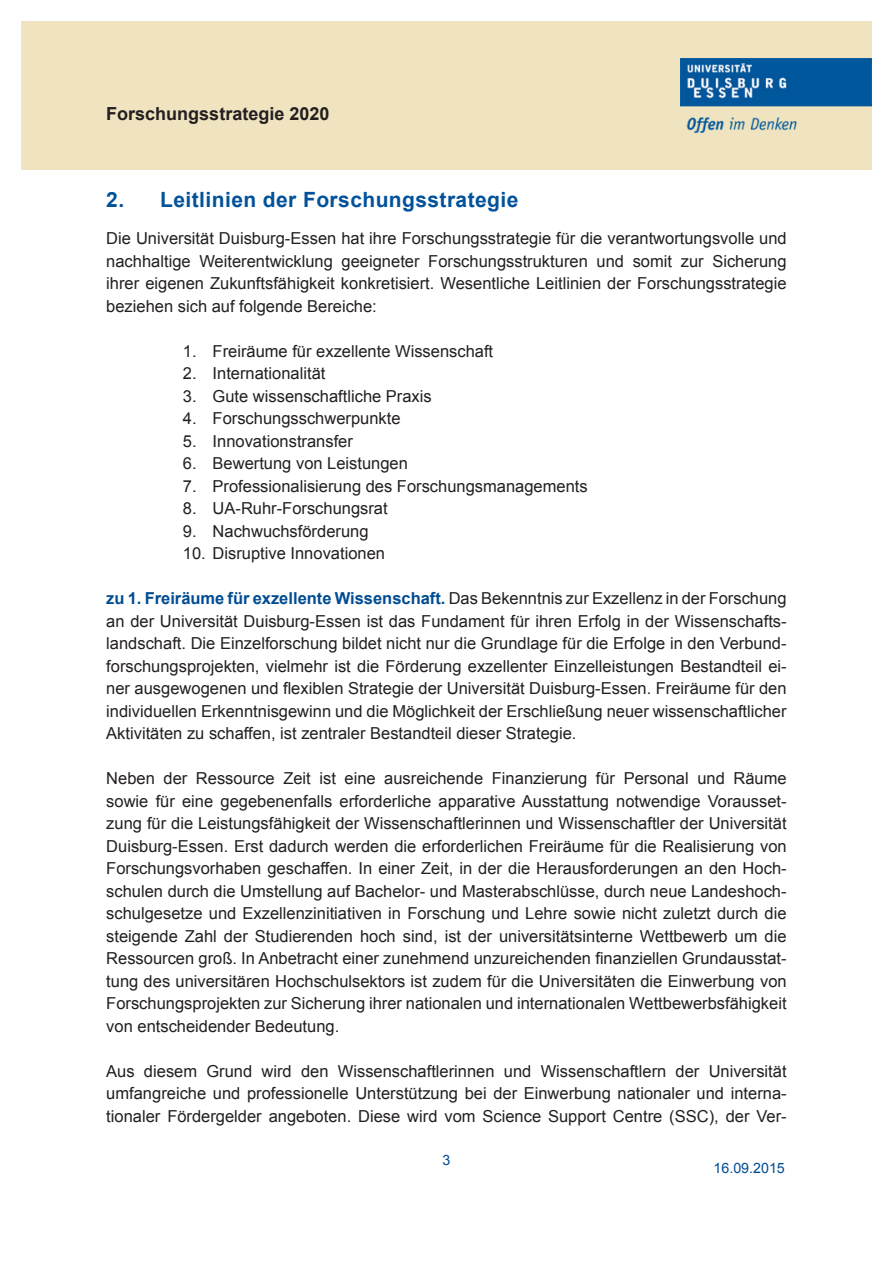
<style>
.page{position:relative;width:893px;height:1263px;background:#fff}
.page>*{position:absolute;margin:0;border:0;box-sizing:border-box;transform-origin:0 0}
.Überschriften{font:700 21px "Arial";letter-spacing:.02em;color:#01529a}
.t1{font:700 18px "Arial";color:#231f20}
.Fließtext_Arial{font:16.5px/22.5px "Arial";color:#231f20;text-align:justify}
.t2{font:14.25px "Arial";color:#004c93}
.s1{font-weight:700;color:#004c93}
</style>
<div class="page">
<div style="left:21px;top:21px;width:851px;height:149px;background:#efe4bf"></div>
<img style="left:680px;top:59px;width:192px;height:74px">
<p class="t1" style="left:106px;top:102px;width:225px">Forschungsstrategie 2020</p>
<p class="Überschriften" style="left:106px;top:185px;width:414px">2. Leitlinien der Forschungsstrategie</p>
<p class="Fließtext_Arial" style="left:106px;top:227px;width:682px">Die Universität Duisburg-Essen hat ihre Forschungsstrategie für die verantwortungsvolle und nachhaltige Weiterentwicklung geeigneter Forschungsstrukturen und somit zur Sicherung ihrer eigenen Zukunftsfähigkeit konkretisiert. Wesentliche Leitlinien der Forschungsstrategie beziehen sich auf folgende Bereiche:</p>
<p class="Fließtext_Arial" style="left:183px;top:340px;width:312px">1. Freiräume für exzellente Wissenschaft</p>
<p class="Fließtext_Arial" style="left:183px;top:362px;width:144px">2. Internationalität</p>
<p class="Fließtext_Arial" style="left:183px;top:385px;width:250px">3. Gute wissenschaftliche Praxis</p>
<p class="Fließtext_Arial" style="left:183px;top:407px;width:219px">4. Forschungsschwerpunkte</p>
<p class="Fließtext_Arial" style="left:183px;top:430px;width:172px">5. Innovationstransfer</p>
<p class="Fließtext_Arial" style="left:183px;top:452px;width:227px">6. Bewertung von Leistungen</p>
<p class="Fließtext_Arial" style="left:183px;top:475px;width:406px">7. Professionalisierung des Forschungsmanagements</p>
<p class="Fließtext_Arial" style="left:183px;top:497px;width:206px">8. UA-Ruhr-Forschungsrat</p>
<p class="Fließtext_Arial" style="left:183px;top:520px;width:187px">9. Nachwuchsförderung</p>
<p class="Fließtext_Arial" style="left:183px;top:542px;width:204px">10. Disruptive Innovationen</p>
<p class="Fließtext_Arial" style="left:106px;top:587px;width:682px"><span class="s1">zu 1. Freiräume für exzellente Wissenschaft.</span> Das Bekenntnis zur Exzellenz in der Forschung an der Universität Duisburg-Essen ist das Fundament für ihren Erfolg in der Wissenschafts&shy;landschaft. Die Einzelforschung bildet nicht nur die Grundlage für die Erfolge in den Verbund&shy;forschungsprojekten, vielmehr ist die Förderung exzellenter Einzelleistungen Bestandteil ei&shy;ner ausgewogenen und flexiblen Strategie der Universität Duisburg-Essen. Freiräume für den individuellen Erkenntnisgewinn und die Möglichkeit der Erschließung neuer wissenschaftlicher Aktivitäten zu schaffen, ist zentraler Bestandteil dieser Strategie.</p>
<p class="Fließtext_Arial" style="left:106px;top:767px;width:682px">Neben der Ressource Zeit ist eine ausreichende Finanzierung für Personal und Räume sowie für eine gegebenenfalls erforderliche apparative Ausstattung notwendige Vorausset&shy;zung für die Leistungsfähigkeit der Wissenschaftlerinnen und Wissenschaftler der Universität Duisburg-Essen. Erst dadurch werden die erforderlichen Freiräume für die Realisierung von Forschungsvorhaben geschaffen. In einer Zeit, in der die Herausforderungen an den Hoch&shy;schulen durch die Umstellung auf Bachelor- und Masterabschlüsse, durch neue Landeshoch&shy;schulgesetze und Exzellenzinitiativen in Forschung und Lehre sowie nicht zuletzt durch die steigende Zahl der Studierenden hoch sind, ist der universitätsinterne Wettbewerb um die Ressourcen groß. In Anbetracht einer zunehmend unzureichenden finanziellen Grundausstat&shy;tung des universitären Hochschulsektors ist zudem für die Universitäten die Einwerbung von Forschungsprojekten zur Sicherung ihrer nationalen und internationalen Wettbewerbsfähigkeit von entscheidender Bedeutung.</p>
<p class="Fließtext_Arial" style="left:106px;top:1060px;width:682px">Aus diesem Grund wird den Wissenschaftlerinnen und Wissenschaftlern der Universität umfangreiche und professionelle Unterstützung bei der Einwerbung nationaler und interna&shy;tionaler Fördergelder angeboten. Diese wird vom Science Support Centre (SSC), der Ver-</p>
<p class="t2" style="left:442px;top:1150px;width:9px">3</p>
<p class="t2" style="left:713px;top:1159px;width:73px">16.09.2015</p>
</div>
